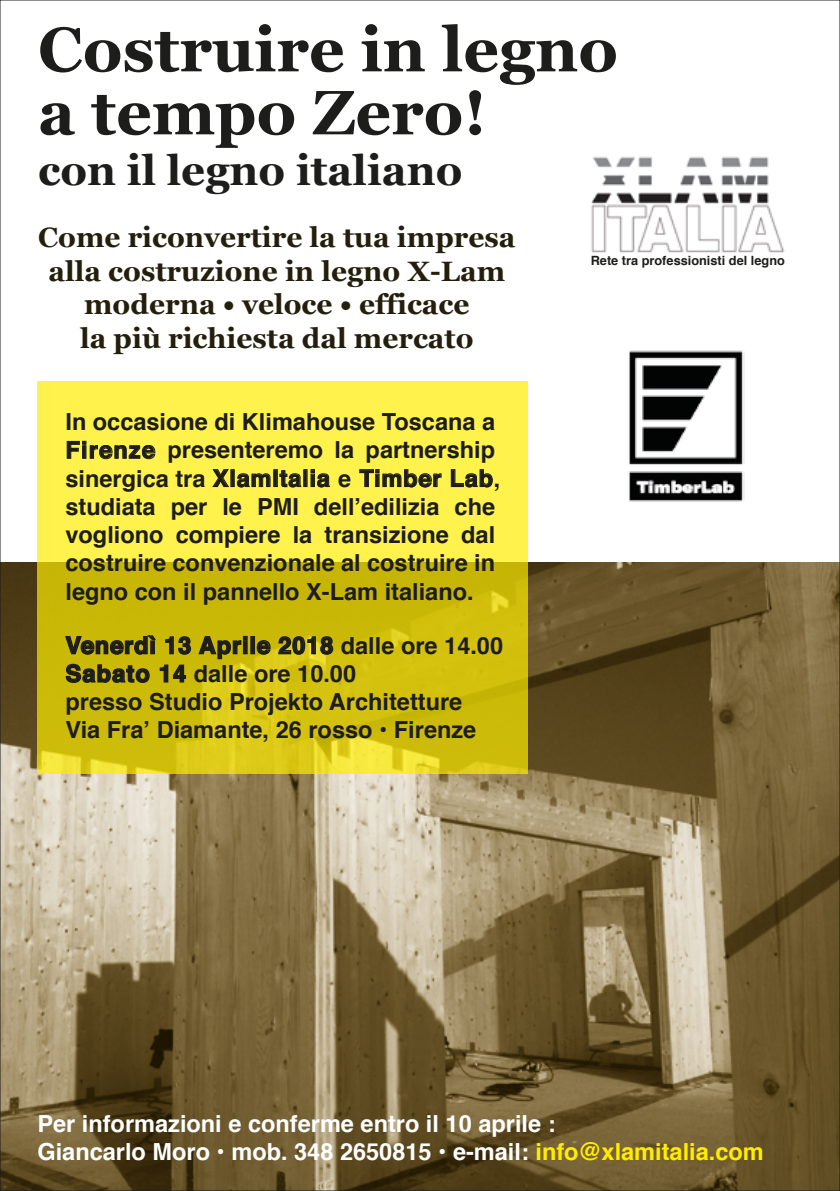
<style>
.page{position:relative;width:840px;height:1191px;background:#fff}
.page>*{position:absolute;margin:0;border:0;box-sizing:border-box;transform-origin:0 0}
.t1{font:700 62.4px/63px "Georgia";color:#1d1d1b}
.t2{font:700 42px "Georgia";color:#1d1d1b}
.t3{font:700 28px/33.6px "Georgia";color:#241f0c;text-align:center}
.t4{font:700 23.6px/28.2px "Helvetica";color:#1d1d1b}
.t5{font:700 23.6px/28.2px "Helvetica";color:#fff}
.t6{font:700 12.8px "Helvetica";color:#1d1d1b}
.s1{color:#ffed00}
</style>
<div class="page">
<img style="left:2px;top:562px;width:835px;height:627px">
<img style="left:591px;top:156px;width:194px;height:97px">
<img style="left:629px;top:350px;width:115px;height:152px">
<svg style="left:37px;top:381px;width:490px;height:393px;background:#e6d62b"></svg>
<svg style="left:66px;top:440px;width:90px;height:24px;background:#d0c542"></svg>
<svg style="left:211px;top:468px;width:19px;height:19px"></svg>
<svg style="left:236px;top:472px;width:35px;height:16px"></svg>
<div style="left:273px;top:469px;width:5px;height:18px;border:1px solid #1d1d1b"></div>
<svg style="left:279px;top:470px;width:22px;height:18px"></svg>
<svg style="left:310px;top:469px;width:20px;height:19px"></svg>
<svg style="left:358px;top:468px;width:84px;height:24px;background:#d0c642"></svg>
<svg style="left:450px;top:468px;width:43px;height:20px"></svg>
<div style="left:250px;top:636px;width:5px;height:18px;border:1px solid #1d1d1b"></div>
<svg style="left:256px;top:639px;width:15px;height:26px"></svg>
<svg style="left:277px;top:635px;width:57px;height:20px"></svg>
<svg style="left:64px;top:634px;width:183px;height:50px;background:#a7990d"></svg>
<h1 class="t1" style="left:38px;top:18px;width:581px">Costruire in legno a tempo Zero!</h1>
<h2 class="t2" style="left:38px;top:143px;width:426px">con il legno italiano</h2>
<p class="t3" style="left:38px;top:221px;width:478px">Come riconvertire la tua impresa alla costruzione in legno X-Lam moderna • veloce • efficace<br>la più richiesta dal mercato</p>
<p class="t4" style="left:65px;top:408px;width:436px">In occasione di Klimahouse Toscana a Firenze presenteremo la partnership sinergica tra XlamItalia e Timber Lab, studiata per le PMI dell’edilizia che vogliono compiere la transizione dal costruire convenzionale al costruire in legno con il pannello X-Lam italiano.</p>
<p class="t4" style="left:65px;top:631px;width:439px">Venerdì 13 Aprile 2018 dalle ore 14.00<br>Sabato 14 dalle ore 10.00<br>presso Studio Projekto Architetture Via Fra’ Diamante, 26 rosso • Firenze</p>
<p class="t6" style="left:590px;top:250px;width:195px">Rete tra professionisti del legno</p>
<p class="t5" style="left:37px;top:1110px;width:727px">Per informazioni e conferme entro il 10 aprile :<br>Giancarlo Moro • mob. 348 2650815 • e-mail: <span class="s1">info@xlamitalia.com</span></p>
</div>
